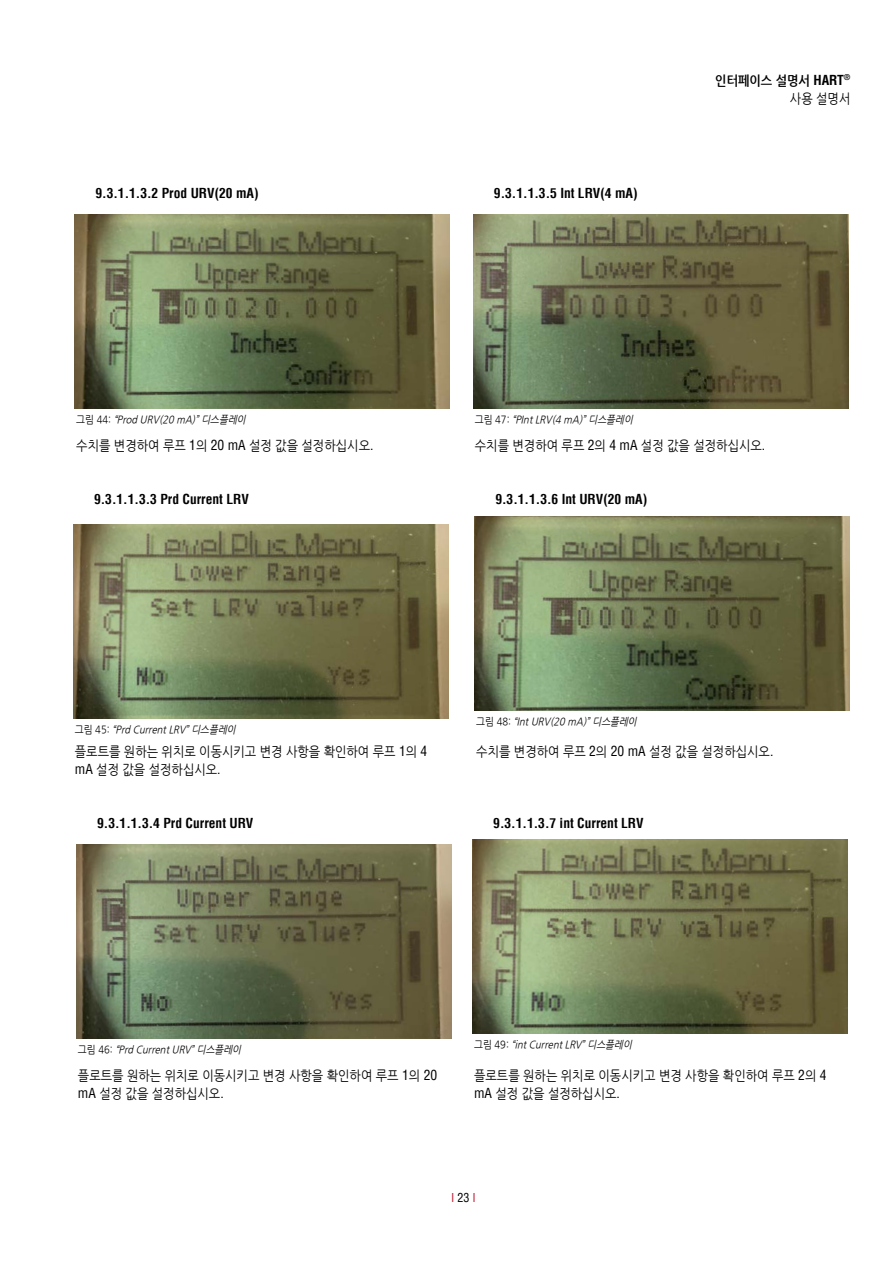
<style>
.page{position:relative;width:893px;height:1263px;background:#fff}
.page>*{position:absolute;margin:0;border:0;box-sizing:border-box;transform-origin:0 0}
.t1{font:13.5px/18px "Nanum Gothic";color:#000;scale:.9 1}
.t2{font:700 condensed 13.5px "Helvetica LT Std";color:#000}
.t3{font:700 13.5px/18px "Nanum Gothic";color:#000;text-align:right;scale:.9 1}
.t4{font:condensed 12px "Helvetica LT Pro";color:#bf182f}
.t5{font:italic 10.5px "Nanum Gothic";color:#000;scale:.9 1}
.s1{font-family:"Helvetica LT Pro";font-stretch:condensed}
.s2{font-weight:400}
.s3{font-style:normal}
.s4{color:#000}
</style>
<div class="page">
<img style="left:75px;top:214px;width:375px;height:194px">
<img style="left:73px;top:525px;width:375px;height:194px">
<img style="left:77px;top:844px;width:374px;height:194px">
<img style="left:473px;top:214px;width:375px;height:194px">
<img style="left:475px;top:517px;width:375px;height:194px">
<img style="left:473px;top:840px;width:375px;height:194px">
<p class="t2" style="left:95px;top:185px;width:165px">9.3.1.1.3.2 Prod URV(20 mA)</p>
<p class="t2" style="left:494px;top:185px;width:145px">9.3.1.1.3.5 Int LRV(4 mA)</p>
<p class="t3" style="left:715px;top:72px;width:152px">인터페이스 설명서 <span class="s1">HART</span><sup>® </sup><span class="s2">사용 설명서</span></p>
<p class="t5" style="left:76px;top:414px;width:192px"><span class="s3">그 림 4 4 :</span> “Prod URV(20 mA)”디스플레이</p>
<p class="t1" style="left:76px;top:437px;width:332px">수치를 변경하여 루프 <span class="s1">1</span>의 <span class="s1">20 mA</span> 설정 값을 설정하십시오<span class="s1">.</span></p>
<p class="t2" style="left:94px;top:491px;width:156px">9.3.1.1.3.3 Prd Current LRV</p>
<p class="t5" style="left:475px;top:414px;width:180px"><span class="s3">그 림 4 7 :</span> “PIntLRV(4 mA)”디스플레이</p>
<p class="t1" style="left:475px;top:437px;width:324px">수치를 변경하여 루프 <span class="s1">2</span>의 <span class="s1">4 mA</span> 설정 값을 설정하십시오<span class="s1">.</span></p>
<p class="t2" style="left:495px;top:491px;width:153px">9.3.1.1.3.6 Int URV(20 mA)</p>
<p class="t5" style="left:75px;top:725px;width:183px"><span class="s3">그 림 4 5 :</span> “Prd CurrentLRV”디스플레이</p>
<p class="t1" style="left:75px;top:743px;width:393px">플로트를 원하는 위치로 이동시키고 변경 사항을 확인하여 루프 <span class="s1">1</span>의 <span class="s1">4 mA</span> 설정 값을 설정하십시오<span class="s1">.</span></p>
<p class="t2" style="left:97px;top:815px;width:158px">9.3.1.1.3.4 Prd Current URV</p>
<p class="t5" style="left:476px;top:717px;width:182px"><span class="s3">그 림 4 8 :</span> “IntURV(20 mA)”디스플레이</p>
<p class="t1" style="left:476px;top:743px;width:332px">수치를 변경하여 루프 <span class="s1">2</span>의 <span class="s1">20 mA</span> 설정 값을 설정하십시오<span class="s1">.</span></p>
<p class="t2" style="left:493px;top:815px;width:152px">9.3.1.1.3.7 int Current LRV</p>
<p class="t5" style="left:78px;top:1044px;width:185px"><span class="s3">그 림 4 6 :</span> “Prd CurrentURV”디스플레이</p>
<p class="t1" style="left:78px;top:1067px;width:401px">플로트를 원하는 위치로 이동시키고 변경 사항을 확인하여 루프 <span class="s1">1</span>의 <span class="s1">20 mA</span> 설정 값을 설정하십시오<span class="s1">.</span></p>
<p class="t5" style="left:474px;top:1040px;width:179px"><span class="s3">그 림 4 9 :</span> “intCurrentLRV”디스플레이</p>
<p class="t1" style="left:474px;top:1067px;width:393px">플로트를 원하는 위치로 이동시키고 변경 사항을 확인하여 루프 <span class="s1">2</span>의 <span class="s1">4 mA</span> 설정 값을 설정하십시오<span class="s1">.</span></p>
<p class="t4" style="left:451px;top:1190px;width:26px">I <span class="s4">23</span> I</p>
</div>
